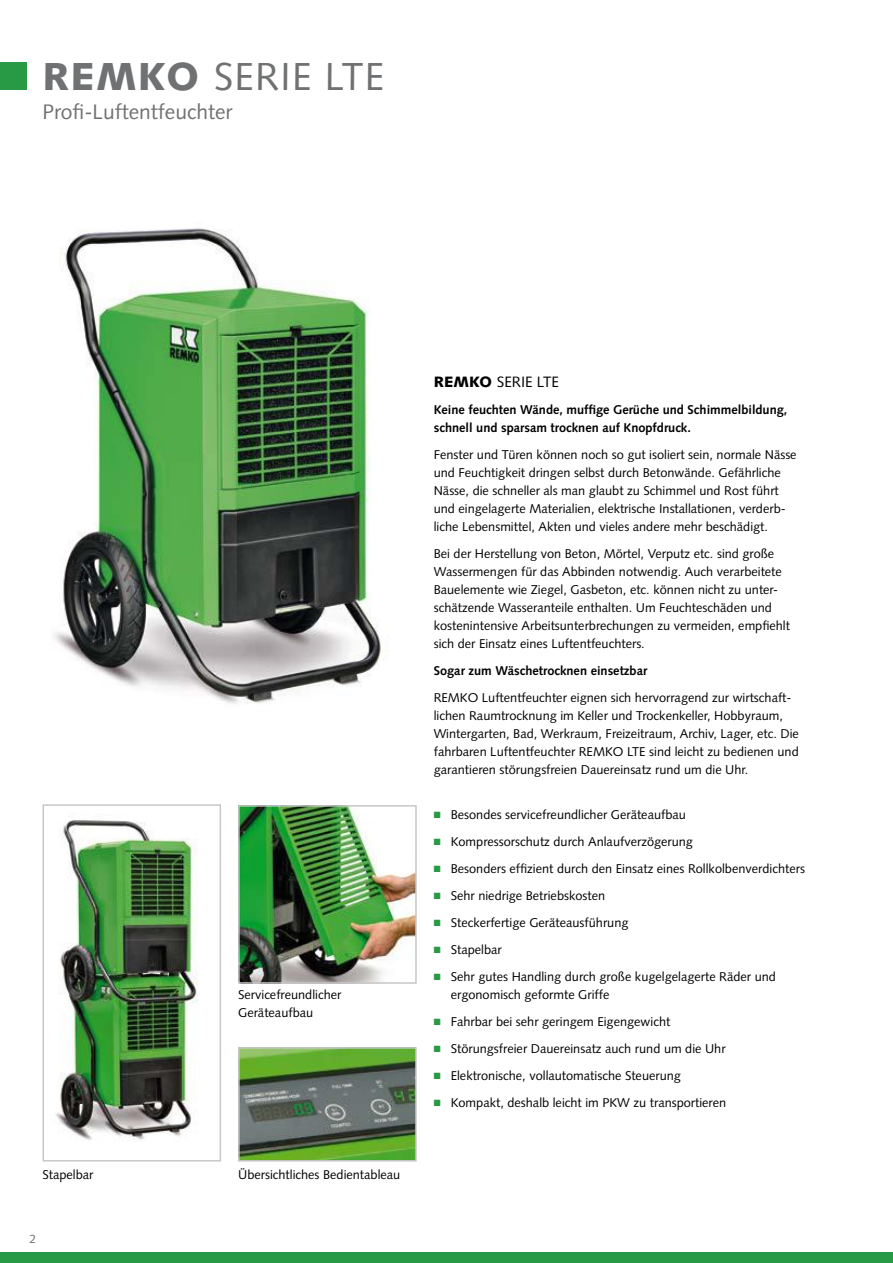
<style>
.page{position:relative;width:893px;height:1263px;background:#fff}
.page>*{position:absolute;margin:0;border:0;box-sizing:border-box;transform-origin:0 0}
.t1{font:39px "Syntax LT Std";letter-spacing:.03em;color:#707172}
.t2{font:21px "Syntax LT Std";color:#707172}
.t3{font:15px "Syntax LT Std";color:#000}
.t4{font:12.75px/18px "Syntax LT Std";color:#000}
.t5{font:700 12.75px/18px "Syntax LT Std";color:#000}
.t6{font:12px "Syntax LT Std";color:#707172}
.s1{font-weight:900}
.s2{color:#289944}
</style>
<div class="page">
<div style="left:0;top:1252px;width:893px;height:11px;background:#289944"></div>
<div style="left:0;top:62px;width:27px;height:27px;background:#289944"></div>
<img style="left:56px;top:816px;width:142px;height:324px">
<div style="left:43px;top:804px;width:178px;height:357px;border:2px solid #c6c7c8"></div>
<img style="left:54px;top:228px;width:331px;height:476px">
<img style="left:241px;top:1050px;width:173px;height:108px">
<div style="left:238px;top:1047px;width:179px;height:114px;border:2px solid #c6c7c8"></div>
<img style="left:241px;top:808px;width:173px;height:173px">
<div style="left:238px;top:805px;width:179px;height:179px;border:2px solid #c6c7c8"></div>
<h1 class="t1" style="left:43px;top:53px;width:343px"><span class="s1">REMKO</span> SERIE LTE</h1>
<h2 class="t2" style="left:43px;top:99px;width:191px">Profi-Luftentfeuchter</h2>
<p class="t4" style="left:238px;top:986px;width:105px">Servicefreundlicher<br>Geräteaufbau</p>
<p class="t4" style="left:43px;top:1166px;width:53px">Stapelbar</p>
<p class="t4" style="left:238px;top:1166px;width:164px">Übersichtliches Bedientableau</p>
<p class="t6" style="left:29px;top:1231px;width:8px">2</p>
<p class="t3" style="left:434px;top:373px;width:127px"><span class="s1">REMKO</span> SERIE LTE</p>
<p class="t5" style="left:434px;top:401px;width:355px">Keine feuchten Wände, muffige Gerüche und Schimmelbildung, schnell und sparsam trocknen auf Knopfdruck.</p>
<p class="t4" style="left:434px;top:446px;width:364px">Fenster und Türen können noch so gut isoliert sein, normale Nässe und Feuchtigkeit dringen selbst durch Betonwände. Gefährliche Nässe, die schneller als man glaubt zu Schimmel und Rost führt und eingelagerte Materialien, elektrische Installationen, verderb&shy;liche Lebensmittel, Akten und vieles andere mehr beschädigt.</p>
<p class="t4" style="left:434px;top:545px;width:358px">Bei der Herstellung von Beton, Mörtel, Verputz etc. sind große Wassermengen für das Abbinden notwendig. Auch verarbeitete Bauelemente wie Ziegel, Gasbeton, etc. können nicht zu unter&shy;schätzende Wasseranteile enthalten. Um Feuchteschäden und kostenintensive Arbeitsunterbrechungen zu vermeiden, empfiehlt sich der Einsatz eines Luftentfeuchters.</p>
<p class="t5" style="left:434px;top:662px;width:215px">Sogar zum Wäschetrocknen einsetzbar</p>
<p class="t4" style="left:434px;top:689px;width:367px">REMKO Luftentfeuchter eignen sich hervorragend zur wirtschaft&shy;lichen Raumtrocknung im Keller und Trockenkeller, Hobbyraum, Wintergarten, Bad, Werkraum, Freizeitraum, Archiv, Lager, etc. Die fahrbaren Luftentfeuchter REMKO LTE sind leicht zu bedienen und garantieren störungsfreien Dauereinsatz rund um die Uhr.</p>
<p class="t4" style="left:434px;top:806px;width:254px"><span class="s2">■</span> Besondes servicefreundlicher Geräteaufbau</p>
<p class="t4" style="left:434px;top:833px;width:261px"><span class="s2">■</span> Kompressorschutz durch Anlaufverzögerung</p>
<p class="t4" style="left:434px;top:860px;width:373px"><span class="s2">■</span> Besonders effizient durch den Einsatz eines Rollkolbenverdichters</p>
<p class="t4" style="left:434px;top:887px;width:173px"><span class="s2">■</span> Sehr niedrige Betriebskosten</p>
<p class="t4" style="left:434px;top:914px;width:196px"><span class="s2">■</span> Steckerfertige Geräteausführung</p>
<p class="t4" style="left:434px;top:941px;width:70px"><span class="s2">■</span> Stapelbar</p>
<p class="t4" style="left:451px;top:968px;width:327px;text-indent:-17px"><span class="s2">■</span> Sehr gutes Handling durch große kugelgelagerte Räder und ergonomisch geformte Griffe</p>
<p class="t4" style="left:434px;top:1013px;width:238px"><span class="s2">■</span> Fahrbar bei sehr geringem Eigengewicht</p>
<p class="t4" style="left:434px;top:1040px;width:293px"><span class="s2">■</span> Störungsfreier Dauereinsatz auch rund um die Uhr</p>
<p class="t4" style="left:434px;top:1067px;width:249px"><span class="s2">■</span> Elektronische, vollautomatische Steuerung</p>
<p class="t4" style="left:434px;top:1094px;width:294px"><span class="s2">■</span> Kompakt, deshalb leicht im PKW zu transportieren</p>
</div>
